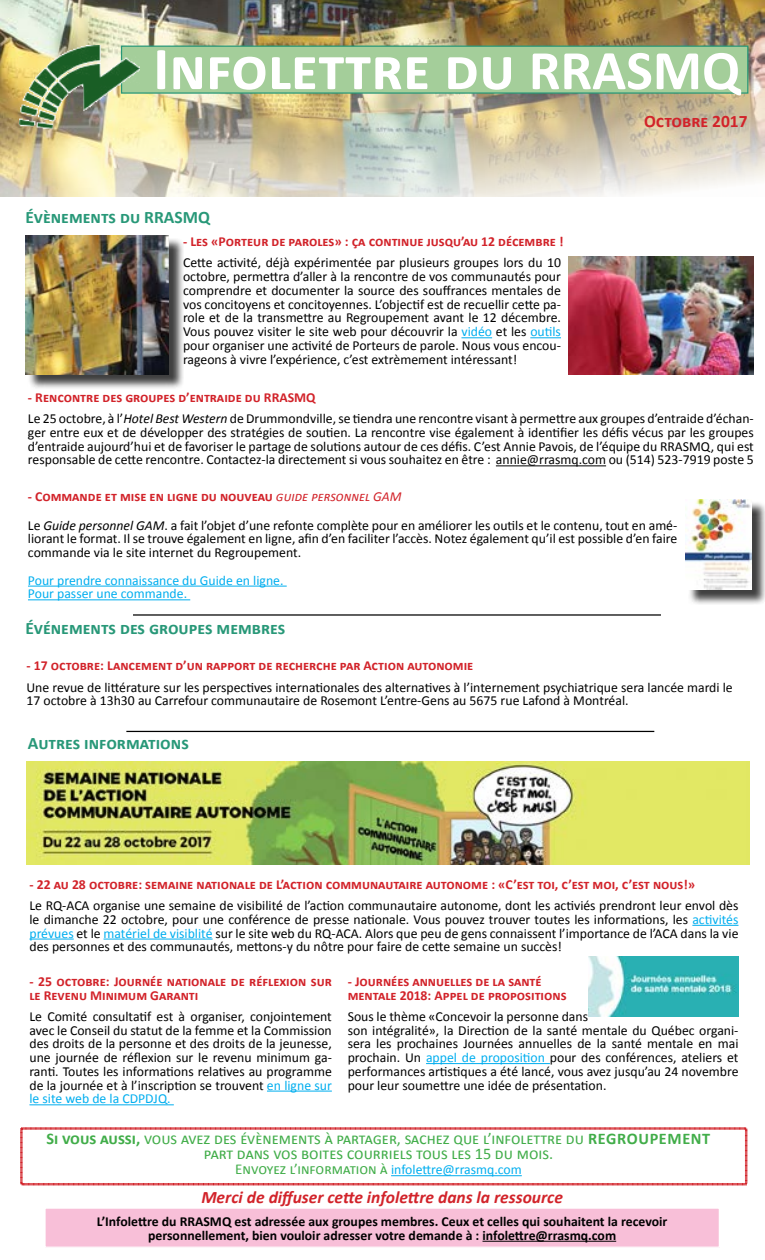
<style>
.page{position:relative;width:765px;height:1260px;background:#fff}
.page>*{position:absolute;margin:0;border:0;box-sizing:border-box;transform-origin:0 0}
.t1{font:700 61.25px "Calibri";color:#fff}
.t2{font:700 17.5px "Calibri";color:#289878}
.t3{font:italic 700 17.5px "Calibri";color:#d2232a}
.t4{font:700 17.5px "Calibri";color:#d2232a}
.t5{font:16.25px/15px "Calibri";color:#41ad49;text-align:center}
.t6{font:15px "Calibri";color:#41ad49}
.t7{font:13.75px/13.8px "Calibri";color:#000}
.t8{font:700 13.75px/13.8px "Calibri";color:#d2232a}
.t9{font:700 13.75px/13.8px "Calibri";color:#000;text-align:center}
.t10{font:13.75px/13.8px "Calibri";color:#00aeef}
.s1{font-size:56.25px}
.s2{color:#00aeef}
.s3{font-weight:700;color:#d2232a}
.s4{font-style:italic}
.s5{font-style:italic;color:#d2232a}
.s6{font-weight:700}
.s7{font-size:13.75px;color:#00aeef}
</style>
<div class="page">
<div style="left:688px;top:501px;width:77px;height:104px;background:#000;opacity:.75"></div>
<img style="left:686px;top:499px;width:66px;height:91px">
<img style="left:0;top:0;width:765px;height:197px">
<div style="left:121px;top:46px;width:627px;height:48px;background:#a4ce9a;border:1px solid #289878"></div>
<img style="left:20px;top:46px;width:120px;height:84px">
<div style="left:45px;top:1208px;width:674px;height:39px;background:#f8bfd8"></div>
<hr style="left:483px;top:1241px;width:133px;height:1px;background:#000">
<div style="left:44px;top:1207px;width:676px;height:41px;border:1px solid #fff"></div>
<svg style="left:20px;top:1127px;width:728px;height:59px"></svg>
<hr style="left:391px;top:1175px;width:131px;height:1px;background:#00aeef">
<hr style="left:28px;top:586px;width:259px;height:1px;background:#00aeef">
<hr style="left:28px;top:599px;width:162px;height:1px;background:#00aeef">
<hr style="left:692px;top:925px;width:47px;height:1px;background:#00aeef">
<hr style="left:29px;top:939px;width:45px;height:1px;background:#00aeef">
<hr style="left:104px;top:939px;width:109px;height:1px;background:#00aeef">
<hr style="left:133px;top:614px;width:528px;height:2px;background:#000">
<hr style="left:461px;top:337px;width:31px;height:1px;background:#00aeef">
<hr style="left:530px;top:337px;width:31px;height:1px;background:#00aeef">
<div style="left:28px;top:238px;width:156px;height:151px;background:#000;opacity:.75"></div>
<img style="left:26px;top:236px;width:143px;height:138px">
<hr style="left:496px;top:465px;width:110px;height:1px;background:#000">
<img style="left:568px;top:257px;width:186px;height:117px">
<hr style="left:267px;top:1091px;width:65px;height:1px;background:#00aeef">
<hr style="left:29px;top:1104px;width:145px;height:1px;background:#00aeef">
<hr style="left:126px;top:731px;width:528px;height:1px;background:#000">
<img style="left:26px;top:761px;width:723px;height:103px">
<hr style="left:426px;top:1063px;width:124px;height:1px;background:#00aeef">
<img style="left:588px;top:956px;width:151px;height:60px">
<h1 class="t1" style="left:153px;top:30px;width:589px">Infolettre du <span class="s1">RRASMQ</span></h1>
<p class="t4" style="left:644px;top:110px;width:105px">Octobre 2017</p>
<p class="t2" style="left:26px;top:206px;width:186px">Évènements du RRASMQ</p>
<p class="t8" style="left:183px;top:235px;width:382px">- Les «Porteur de paroles» : ça continue jusqu’au 12 décembre !</p>
<p class="t7" style="left:183px;top:256px;width:379px;text-align:justify">Cette activité, déjà expérimentée par plusieurs groupes lors du 10 octobre, permettra d’aller à la rencontre de vos communautés pour comprendre et documenter la source des souffrances mentales de vos concitoyens et concitoyennes. L’objectif est de recuellir cette pa&shy;role et de la transmettre au Regroupement avant le 12 décembre.<br>Vous pouvez visiter le site web pour découvrir la <span class="s2">vidéo</span> et les <span class="s2">outils </span>pour organiser une activité de Porteurs de parole. Nous vous encou&shy;rageons à vivre l’expérience, c’est extrèmement intéressant!</p>
<p class="t7" style="left:28px;top:387px;width:727px;line-height:21.2px"><span class="s3">- Rencontre des groupes d’entraide du RRASMQ<br></span>Le 25 octobre, à l’<span class="s4">Hotel Best Western</span> de Drummondville, se tiendra une rencontre visant à permettre aux groupes d’entraide d’échan-</p>
<p class="t7" style="left:28px;top:425px;width:727px;text-align:justify">ger entre eux et de développer des stratégies de soutien. La rencontre vise également à identifier les défis vécus par les groupes d’entraide aujourd’hui et de favoriser le partage de solutions autour de ces défis. C’est Annie Pavois, de l’équipe du RRASMQ, qui est responsable de cette rencontre. Contactez-la directement si vous souhaitez en être : annie@rrasmq.com ou (514) 523-7919 poste 5</p>
<p class="t7" style="left:28px;top:482px;width:651px;line-height:28.8px"><span class="s3">- Commande et mise en ligne du nouveau</span> <span class="s5">guide personnel GAM<br></span>Le <span class="s4">Guide personnel GAM</span>. a fait l’objet d’une refonte complète pour en améliorer les outils et le contenu, tout en amé-</p>
<p class="t7" style="left:28px;top:532px;width:651px">liorant le format. Il se trouve également en ligne, afin d’en faciliter l’accès. Notez également qu’il est possible d’en faire commande via le site internet du Regroupement.</p>
<p class="t10" style="left:28px;top:573px;width:257px">Pour prendre connaissance du Guide en ligne.<br>Pour passer une commande.</p>
<p class="t2" style="left:26px;top:617px;width:261px">Événements des groupes membres</p>
<p class="t8" style="left:26px;top:659px;width:448px">- 17 octobre: Lancement d’un rapport de recherche par Action autonomie</p>
<p class="t7" style="left:26px;top:680px;width:708px">Une revue de littérature sur les perspectives internationales des alternatives à l’internement psychiatrique sera lancée mardi le<br>17 octobre à 13h30 au Carrefour communautaire de Rosemont L’entre-Gens au 5675 rue Lafond à Montréal.</p>
<p class="t2" style="left:28px;top:732px;width:162px">Autres informations</p>
<p class="t8" style="left:29px;top:877px;width:667px">- 22 au 28 octobre: semaine nationale de L’action communautaire autonome : «C’est toi, c’est moi, c’est nous!»</p>
<p class="t7" style="left:29px;top:899px;width:711px;text-align:justify">Le RQ-ACA organise une semaine de visibilité de l’action communautaire autonome, dont les activiés prendront leur envol dès le dimanche 22 octobre, pour une conférence de presse nationale. Vous pouvez trouver toutes les informations, les <span class="s2">activités prévues</span> et le <span class="s2">matériel de visiblité</span> sur le site web du RQ-ACA. Alors que peu de gens connaissent l’importance de l’ACA dans la vie des personnes et des communautés, mettons-y du nôtre pour faire de cette semaine un succès!</p>
<p class="t8" style="left:29px;top:974px;width:304px">- 25 octobre: Journée nationale de réflexion sur le Revenu Minimum Garanti</p>
<p class="t7" style="left:29px;top:1009px;width:304px;text-align:justify">Le Comité consultatif est à organiser, conjointement avec le Conseil du statut de la femme et la Commission des droits de la personne et des droits de la jeunesse, une journée de réflexion sur le revenu minimum ga&shy;ranti. Toutes les informations relatives au programme de la journée et à l’inscription se trouvent <span class="s2">en ligne sur le site web de la CDPDJQ.</span></p>
<p class="t8" style="left:348px;top:974px;width:220px">- Journées annuelles de la santé mentale 2018: Appel de propositions</p>
<p class="t7" style="left:348px;top:1009px;width:392px">Sous le thème «Concevoir la personne dans<br>son intégralité», la Direction de la santé mentale du Québec organi&shy;sera les prochaines Journées annuelles de la santé mentale en mai prochain. Un <span class="s2">appel de proposition</span> pour des conférences, ateliers et performances artistiques a été lancé, vous avez jusqu’au 24 novembre pour leur soumettre une idée de présentation.</p>
<p class="t5" style="left:46px;top:1131px;width:665px"><span class="s6">Si vous aussi,</span> vous avez des évènements à partager, sachez que l’infolettre du <span class="s6">REGROUPEMENT </span>part dans vos boites courriels tous les 15 du mois.</p>
<p class="t6" style="left:235px;top:1160px;width:288px">Envoyez l’information à <span class="s7">infolettre@rrasmq.com</span></p>
<p class="t3" style="left:201px;top:1186px;width:363px">Merci de diffuser cette infolettre dans la ressource</p>
<p class="t9" style="left:97px;top:1214px;width:572px">L’Infolettre du RRASMQ est adressée aux groupes membres. Ceux et celles qui souhaitent la recevoir personnellement, bien vouloir adresser votre demande à : infolettre@rrasmq.com</p>
</div>
